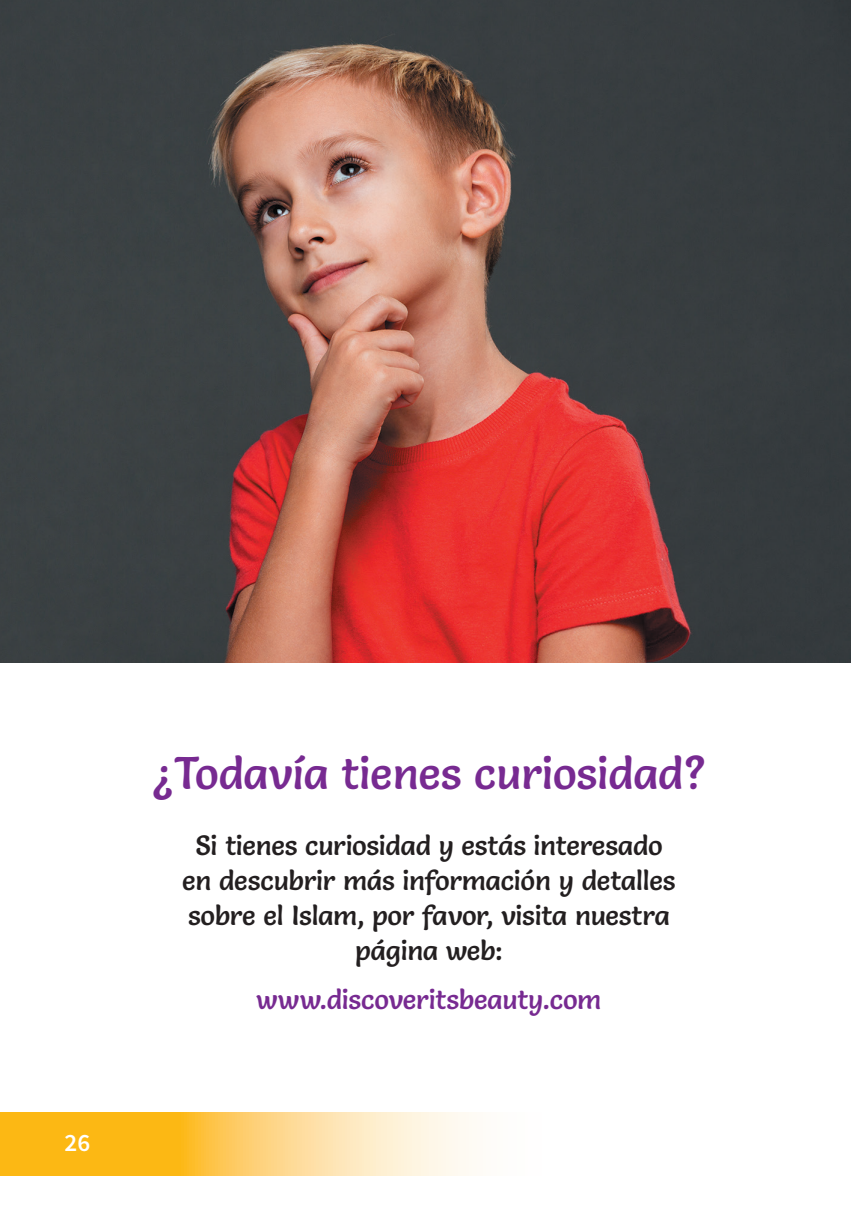
<style>
.page{position:relative;width:851px;height:1205px;background:#fff}
.page>*{position:absolute;margin:0;border:0;box-sizing:border-box;transform-origin:0 0}
.t1{font:45px "Salsa";color:#772a91}
.Texto_CENTRADO{font:27.5px/35px "Salsa";letter-spacing:-.01em;color:#231f20;text-align:center}
.Texto_CENTRADO-2{font:27.5px "Salsa";letter-spacing:-.005em;color:#772a91}
.t2{font:600 25px "Source Sans Pro";color:#fff}
</style>
<div class="page">
<svg style="left:0;top:1113px;width:472px;height:62px;background:#fdd06c"></svg>
<img style="left:0;top:0;width:850px;height:663px">
<p class="t2" style="left:64px;top:1126px;width:27px">26</p>
<p class="t1" style="left:151px;top:745px;width:556px">¿Todavía tienes curiosidad?</p>
<p class="Texto_CENTRADO" style="left:182px;top:827px;width:494px">Si tienes curiosidad y estás interesado en descubrir más información y detalles sobre el Islam, por favor, visita nuestra página web:</p>
<p class="Texto_CENTRADO-2" style="left:256px;top:982px;width:347px">www.discoveritsbeauty.com</p>
</div>
